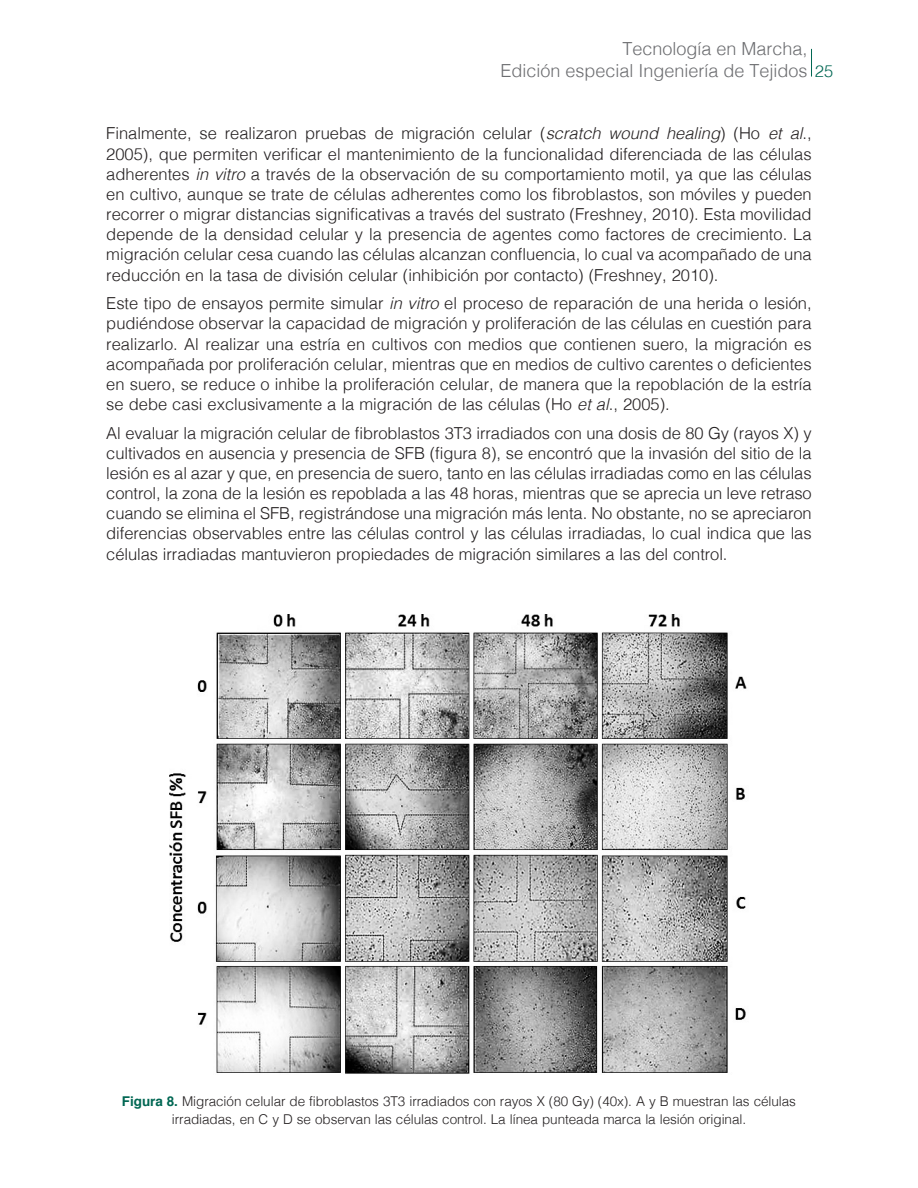
<style>
.page{position:relative;width:918px;height:1188px;background:#fff}
.page>*{position:absolute;margin:0;border:0;box-sizing:border-box;transform-origin:0 0}
.t1{font:300 18px/21.6px "Helvetica";color:#6c6d70}
._6texto{font:300 16.5px/20.1px "Helvetica";color:#231f20;text-align:justify}
._9tituloscuadros{font:300 13.5px/18.3px "Helvetica";letter-spacing:-.005em;color:#231f20;text-align:center}
.s1{font-size:16.5px;color:#006753}
.s2{font-style:italic}
.s3{font-weight:700;color:#006753}
</style>
<div class="page">
<svg style="left:811px;top:49px;width:1px;height:28px"></svg>
<img style="left:169px;top:614px;width:578px;height:460px">
<p class="t1" style="left:500px;top:36px;width:334px;text-indent:122px">Tecnología en Marcha,<br>Edición especial Ingeniería de Tejidos <span class="s1">25</span></p>
<p class="_6texto" style="left:106px;top:122px;width:707px">Finalmente, se realizaron pruebas de migración celular (<span class="s2">scratch wound healing</span>) (Ho <span class="s2">et al</span>., 2005), que permiten verificar el mantenimiento de la funcionalidad diferenciada de las células adherentes <span class="s2">in vitro</span> a través de la observación de su comportamiento motil, ya que las células en cultivo, aunque se trate de células adherentes como los fibroblastos, son móviles y pueden recorrer o migrar distancias significativas a través del sustrato (Freshney, 2010). Esta movilidad depende de la densidad celular y la presencia de agentes como factores de crecimiento. La migración celular cesa cuando las células alcanzan confluencia, lo cual va acompañado de una reducción en la tasa de división celular (inhibición por contacto) (Freshney, 2010).</p>
<p class="_6texto" style="left:106px;top:292px;width:707px">Este tipo de ensayos permite simular <span class="s2">in vitro</span> el proceso de reparación de una herida o lesión, pudiéndose observar la capacidad de migración y proliferación de las células en cuestión para realizarlo. Al realizar una estría en cultivos con medios que contienen suero, la migración es acompañada por proliferación celular, mientras que en medios de cultivo carentes o deficientes en suero, se reduce o inhibe la proliferación celular, de manera que la repoblación de la estría se debe casi exclusivamente a la migración de las células (Ho <span class="s2">et al</span>., 2005).</p>
<p class="_6texto" style="left:106px;top:422px;width:707px">Al evaluar la migración celular de fibroblastos 3T3 irradiados con una dosis de 80 Gy (rayos X) y cultivados en ausencia y presencia de SFB (figura 8), se encontró que la invasión del sitio de la lesión es al azar y que, en presencia de suero, tanto en las células irradiadas como en las células control, la zona de la lesión es repoblada a las 48 horas, mientras que se aprecia un leve retraso cuando se elimina el SFB, registrándose una migración más lenta. No obstante, no se apreciaron diferencias observables entre las células control y las células irradiadas, lo cual indica que las células irradiadas mantuvieron propiedades de migración similares a las del control.</p>
<p class="_9tituloscuadros" style="left:122px;top:1091px;width:676px"><span class="s3">Figura 8.</span> Migración celular de fibroblastos 3T3 irradiados con rayos X (80 Gy) (40x). A y B muestran las células irradiadas, en C y D se observan las células control. La línea punteada marca la lesión original.</p>
</div>
